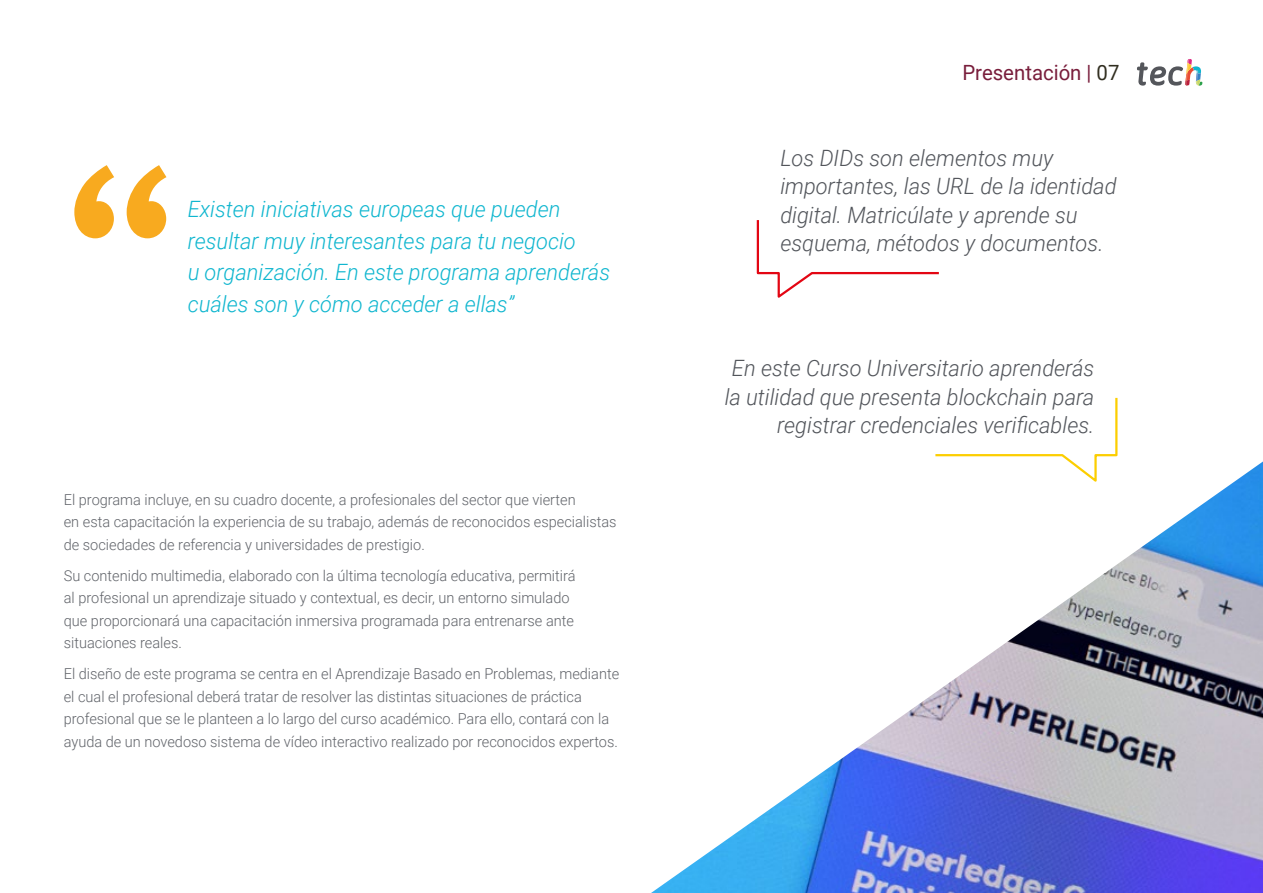
<style>
.page{position:relative;width:1263px;height:893px;background:#fff}
.page>*{position:absolute;margin:0;border:0;box-sizing:border-box;transform-origin:0 0}
.t1{font:italic 300 22.5px/28.5px "Roboto";color:#52555b;text-align:right}
.t2{font:italic 300 22.5px/31.5px "Roboto";color:#0fb6cf}
.t3{font:21px "Roboto";color:#791e3c}
.t4{font:300 15px/22.5px "Roboto";color:#61646a}
.s1{color:#312e20}
</style>
<div class="page">
<svg style="left:74px;top:165px;width:92px;height:73px"></svg>
<img style="left:651px;top:461px;width:612px;height:432px">
<svg style="left:933px;top:397px;width:186px;height:88px"></svg>
<svg style="left:756px;top:220px;width:183px;height:78px"></svg>
<svg style="left:1137px;top:59px;width:65px;height:27px"></svg>
<h1 class="t2" style="left:188px;top:193px;width:424px">Existen iniciativas europeas que pueden resultar muy interesantes para tu negocio<br>u organización. En este programa aprenderás cuáles son y cómo acceder a ellas”</h1>
<p class="t4" style="left:64px;top:487px;width:554px">El programa incluye, en su cuadro docente, a profesionales del sector que vierten<br>en esta capacitación la experiencia de su trabajo, además de reconocidos especialistas de sociedades de referencia y universidades de prestigio.</p>
<p class="t4" style="left:64px;top:563px;width:513px">Su contenido multimedia, elaborado con la última tecnología educativa, permitirá al profesional un aprendizaje situado y contextual, es decir, un entorno simulado que proporcionará una capacitación inmersiva programada para entrenarse ante situaciones reales.</p>
<p class="t4" style="left:64px;top:662px;width:557px">El diseño de este programa se centra en el Aprendizaje Basado en Problemas, mediante el cual el profesional deberá tratar de resolver las distintas situaciones de práctica profesional que se le planteen a lo largo del curso académico. Para ello, contará con la ayuda de un novedoso sistema de vídeo interactivo realizado por reconocidos expertos.</p>
<h2 class="t3" style="left:962px;top:57px;width:159px">Presentación | <span class="s1">07</span></h2>
<h1 class="t1" style="left:780px;top:143px;width:338px;text-align:left">Los DIDs son elementos muy importantes, las URL de la identidad digital. Matricúlate y aprende su esquema, métodos y documentos.</h1>
<h1 class="t1" style="left:725px;top:353px;width:371px">En este Curso Universitario aprenderás la utilidad que presenta blockchain para registrar credenciales verificables.</h1>
</div>
